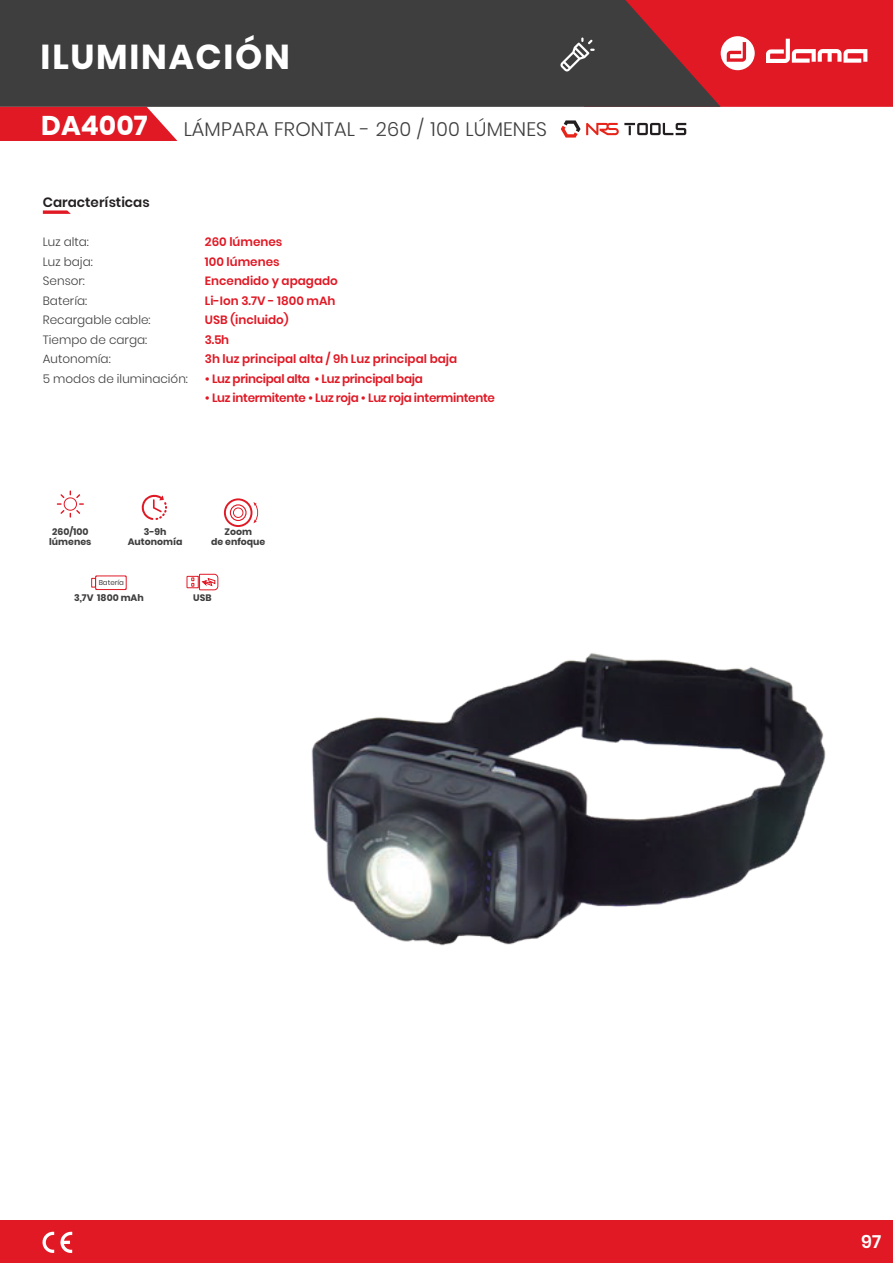
<style>
.page{position:relative;width:893px;height:1263px;background:#fff}
.page>*{position:absolute;margin:0;border:0;box-sizing:border-box;transform-origin:0 0}
.t1{font:700 34.5px "Poppins";letter-spacing:.05em;color:#fff}
.t2{font:700 27px "Poppins";color:#fff}
.t3{font:300 19.5px "Poppins";letter-spacing:.005em;color:#3e3e3f}
.t4{font:600 18px "Poppins";color:#fff}
.t5{font:600 13.5px "Poppins";color:#231f20}
.t6{font:600 12px "Poppins";color:#e01925}
.t7{font:300 12px "Poppins";color:#3e3e3f}
.t8{font:600 12px "Poppins";letter-spacing:-.025em;color:#e01925}
.t9{font:700 9.45px/9.8px "Poppins";color:#3e3e3f;text-align:center}
.t10{font:7.05px "Poppins";color:#3e3e3f}
</style>
<div class="page">
<div style="left:0;top:1220px;width:893px;height:43px;background:#e01925"></div>
<svg style="left:43px;top:1232px;width:11px;height:21px"></svg>
<svg style="left:60px;top:1232px;width:12px;height:21px"></svg>
<div style="left:584px;top:0;width:309px;height:107px;background:#e01925"></div>
<svg style="left:0;top:0;width:721px;height:107px;background:#493b3d"></svg>
<svg style="left:721px;top:36px;width:34px;height:34px"></svg>
<svg style="left:766px;top:39px;width:101px;height:24px"></svg>
<svg style="left:57px;top:490px;width:27px;height:28px"></svg>
<svg style="left:142px;top:495px;width:9px;height:25px"></svg>
<svg style="left:91px;top:575px;width:36px;height:15px"></svg>
<svg style="left:43px;top:210px;width:28px;height:4px"></svg>
<svg style="left:0;top:107px;width:177px;height:34px;background:#e22c37"></svg>
<svg style="left:561px;top:120px;width:19px;height:18px"></svg>
<svg style="left:586px;top:123px;width:100px;height:12px"></svg>
<svg style="left:560px;top:38px;width:35px;height:34px"></svg>
<img style="left:151px;top:494px;width:675px;height:452px">
<h1 class="t1" style="left:41px;top:37px;width:251px">ILUMINACIÓN</h1>
<h2 class="t2" style="left:41px;top:110px;width:108px">DA4007</h2>
<h3 class="t3" style="left:184px;top:117px;width:365px">LÁMPARA FRONTAL - 260 / 100 LÚMENES</h3>
<p class="t5" style="left:43px;top:194px;width:108px">Características</p>
<p class="t7" style="left:43px;top:235px;width:48px">Luz alta:</p>
<p class="t6" style="left:205px;top:235px;width:79px">260 lúmenes</p>
<p class="t7" style="left:43px;top:254px;width:51px">Luz baja:</p>
<p class="t6" style="left:205px;top:254px;width:76px">100 lúmenes</p>
<p class="t7" style="left:43px;top:274px;width:44px">Sensor:</p>
<p class="t6" style="left:205px;top:274px;width:135px">Encendido y apagado</p>
<p class="t7" style="left:43px;top:293px;width:46px">Batería:</p>
<p class="t6" style="left:205px;top:293px;width:132px">Li-Ion 3.7V - 1800 mAh</p>
<p class="t7" style="left:43px;top:313px;width:109px">Recargable cable:</p>
<p class="t6" style="left:205px;top:313px;width:85px">USB (incluido)</p>
<p class="t7" style="left:43px;top:332px;width:106px">Tiempo de carga:</p>
<p class="t6" style="left:205px;top:332px;width:26px">3.5h</p>
<p class="t7" style="left:43px;top:352px;width:69px">Autonomía:</p>
<p class="t6" style="left:205px;top:352px;width:254px">3h luz principal alta / 9h Luz principal baja</p>
<p class="t7" style="left:43px;top:371px;width:147px">5 modos de iluminación:</p>
<p class="t8" style="left:205px;top:371px;width:220px">• Luz principal alta • Luz principal baja</p>
<p class="t8" style="left:205px;top:391px;width:292px">• Luz intermitente • Luz roja • Luz roja intermintente</p>
<p class="t9" style="left:49px;top:527px;width:44px">260/100 lúmenes</p>
<p class="t9" style="left:128px;top:527px;width:56px">3-9h<br>Autonomía</p>
<p class="t10" style="left:99px;top:578px;width:27px">Batería</p>
<p class="t9" style="left:211px;top:527px;width:56px">Zoom<br>de enfoque</p>
<p class="t9" style="left:74px;top:593px;width:71px">3,7V 1800 mAh</p>
<p class="t9" style="left:193px;top:593px;width:20px">USB</p>
<h3 class="t4" style="left:861px;top:1232px;width:22px">97</h3>
</div>
